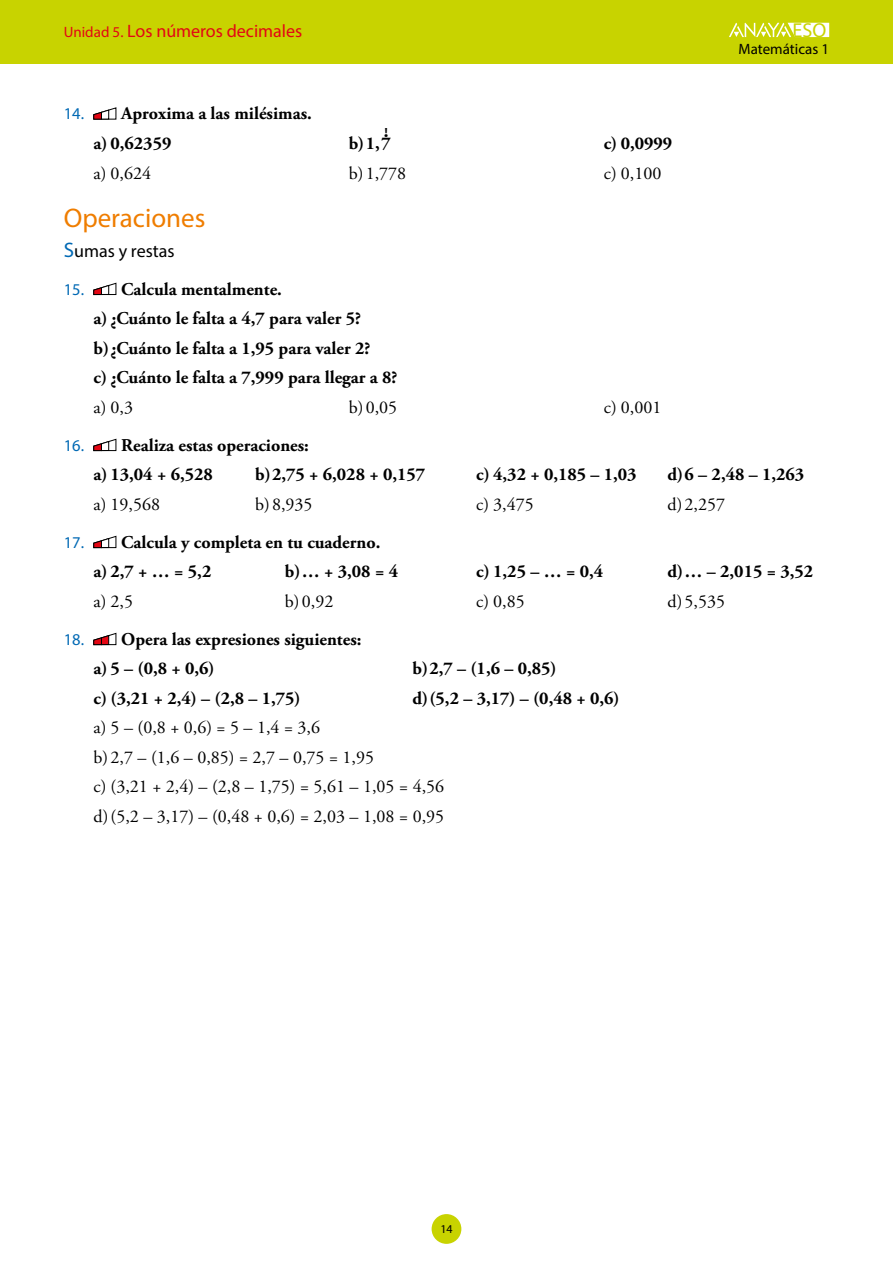
<style>
.page{position:relative;width:893px;height:1263px;background:#fff}
.page>*{position:absolute;margin:0;border:0;box-sizing:border-box;transform-origin:0 0}
.t1{font:27px "Myriad Pro";color:#ef7d00}
.t2{font:20.25px "Myriad Pro";color:#c8d300}
.t3{font:18.15px "Courier";color:#000;scale:.92 1}
.t4{font:700 18px/29.5px "Adobe Garamond Pro";color:#000}
.t5{font:18px/29.5px "Adobe Garamond Pro";color:#000}
.t6{font:18px "Myriad Pro";color:#e30613}
.t7{font:18px "Myriad Pro";color:#000}
.t8{font:15px "Myriad Pro";color:#000}
.t9{font:12px "Myriad Pro";color:#000}
.s1{font-size:15px}
.s2{font-family:"Myriad Pro";font-weight:400;font-size:16.5px;color:#0069b4}
.s3{font-size:21px;color:#0069b4}
</style>
<div class="page">
<div style="left:0;top:0;width:893px;height:64px;background:#c8d300"></div>
<svg style="left:729px;top:22px;width:100px;height:15px"></svg>
<div style="left:432px;top:1214px;width:29px;height:30px;background:#c8d300;border-radius:50%"></div>
<svg style="left:93px;top:107px;width:23px;height:13px"></svg>
<svg style="left:93px;top:283px;width:23px;height:12px"></svg>
<svg style="left:93px;top:439px;width:23px;height:12px"></svg>
<svg style="left:93px;top:536px;width:23px;height:12px"></svg>
<svg style="left:93px;top:633px;width:23px;height:12px"></svg>
<p class="t6" style="left:64px;top:20px;width:240px"><span class="s1">Unidad 5.</span> Los números decimales</p>
<p class="t2" style="left:792px;top:18px;width:35px">ESO</p>
<p class="t8" style="left:739px;top:40px;width:92px">Matemáticas 1</p>
<p class="t4" style="left:94px;top:99px;width:220px;text-indent:-30px"><span class="s2">14.</span> Aproxima a las milésimas. a) 0,62359</p>
<p class="t3" style="left:381px;top:118px;width:12px">!</p>
<p class="t4" style="left:349px;top:129px;width:44px">b)1,7</p>
<p class="t4" style="left:604px;top:129px;width:70px">c) 0,0999</p>
<p class="t5" style="left:94px;top:159px;width:59px">a) 0,624</p>
<p class="t5" style="left:349px;top:159px;width:59px">b) 1,778</p>
<p class="t5" style="left:604px;top:159px;width:59px">c) 0,100</p>
<h1 class="t1" style="left:64px;top:202px;width:143px">Operaciones</h1>
<p class="t7" style="left:64px;top:240px;width:112px"><span class="s3">S</span>umas y restas</p>
<p class="t4" style="left:94px;top:275px;width:305px;text-indent:-30px"><span class="s2">15.</span> Calcula mentalmente.<br>a) ¿Cuánto le falta a 4,7 para valer 5? b)¿Cuánto le falta a 1,95 para valer 2?<br>c) ¿Cuánto le falta a 7,999 para llegar a 8?</p>
<p class="t5" style="left:94px;top:393px;width:41px">a) 0,3</p>
<p class="t5" style="left:349px;top:393px;width:50px">b) 0,05</p>
<p class="t5" style="left:604px;top:393px;width:59px">c) 0,001</p>
<p class="t4" style="left:94px;top:431px;width:217px;text-indent:-30px"><span class="s2">16.</span> Realiza estas operaciones: a) 13,04 + 6,528</p>
<p class="t4" style="left:255px;top:460px;width:172px">b)2,75 + 6,028 + 0,157</p>
<p class="t4" style="left:476px;top:460px;width:162px">c) 4,32 + 0,185 – 1,03</p>
<p class="t4" style="left:668px;top:460px;width:138px">d)6 – 2,48 – 1,263</p>
<p class="t5" style="left:94px;top:490px;width:68px">a) 19,568</p>
<p class="t5" style="left:255px;top:490px;width:59px">b)8,935</p>
<p class="t5" style="left:476px;top:490px;width:59px">c) 3,475</p>
<p class="t5" style="left:668px;top:490px;width:59px">d)2,257</p>
<p class="t4" style="left:94px;top:528px;width:288px;text-indent:-30px"><span class="s2">17.</span> Calcula y completa en tu cuaderno. a) 2,7 + … = 5,2</p>
<p class="t4" style="left:285px;top:557px;width:115px">b)… + 3,08 = 4</p>
<p class="t4" style="left:476px;top:557px;width:128px">c) 1,25 – … = 0,4</p>
<p class="t4" style="left:668px;top:557px;width:147px">d)… – 2,015 = 3,52</p>
<p class="t5" style="left:94px;top:587px;width:41px">a) 2,5</p>
<p class="t5" style="left:285px;top:587px;width:50px">b)0,92</p>
<p class="t5" style="left:476px;top:587px;width:50px">c) 0,85</p>
<p class="t5" style="left:668px;top:587px;width:59px">d)5,535</p>
<p class="t4" style="left:94px;top:625px;width:269px;text-indent:-30px"><span class="s2">18.</span> Opera las expresiones siguientes: a) 5 – (0,8 + 0,6)</p>
<p class="t4" style="left:412px;top:654px;width:146px">b)2,7 – (1,6 – 0,85)</p>
<p class="t4" style="left:94px;top:684px;width:209px">c) (3,21 + 2,4) – (2,8 – 1,75)</p>
<p class="t4" style="left:412px;top:684px;width:209px">d)(5,2 – 3,17) – (0,48 + 0,6)</p>
<p class="t5" style="left:94px;top:713px;width:352px">a) 5 – (0,8 + 0,6) = 5 – 1,4 = 3,6<br>b) 2,7 – (1,6 – 0,85) = 2,7 – 0,75 = 1,95<br>c) (3,21 + 2,4) – (2,8 – 1,75) = 5,61 – 1,05 = 4,56 d)(5,2 – 3,17) – (0,48 + 0,6) = 2,03 – 1,08 = 0,95</p>
<p class="t9" style="left:440px;top:1221px;width:14px">14</p>
</div>
